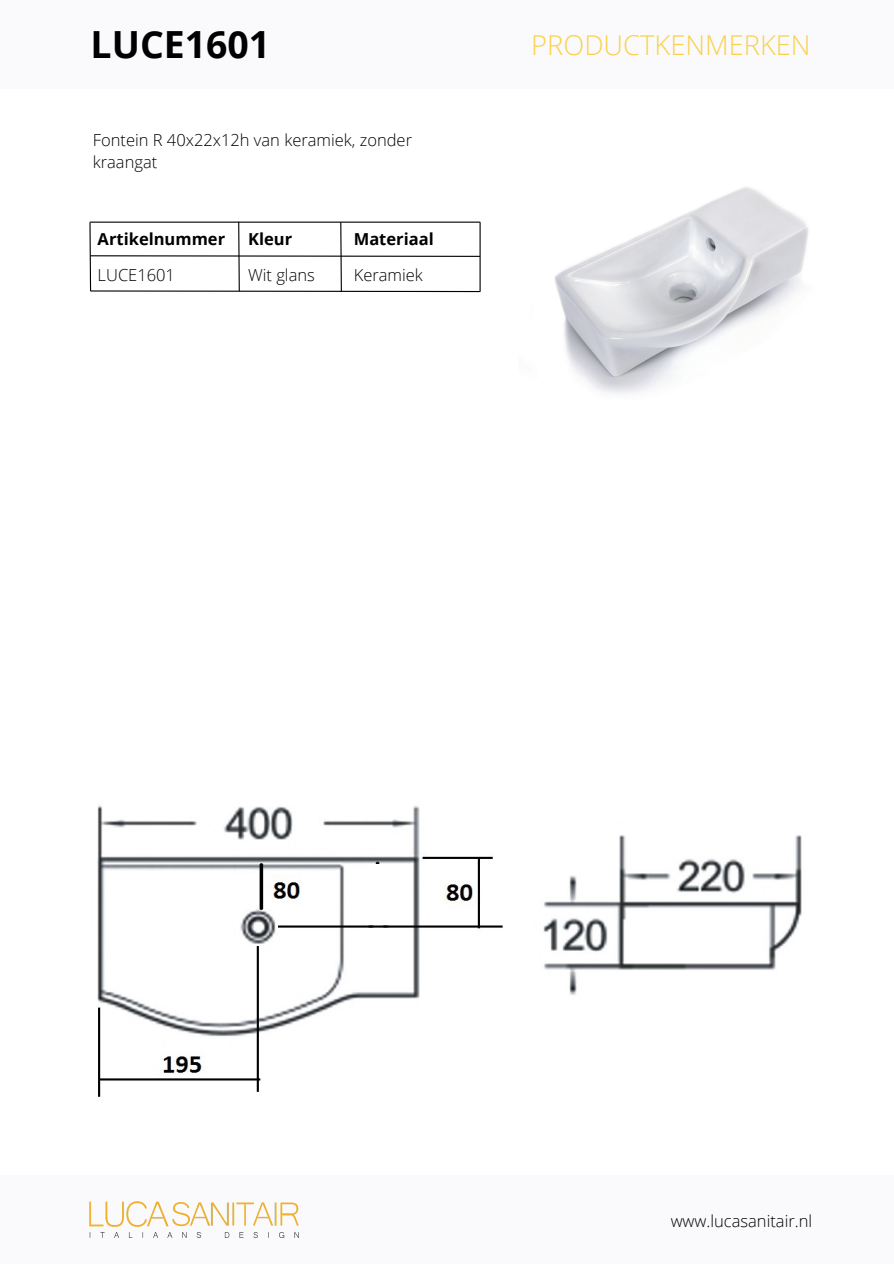
<style>
.page{position:relative;width:894px;height:1264px;background:#fff}
.page>*{position:absolute;margin:0;border:0;box-sizing:border-box;transform-origin:0 0}
.t1{font:700 37.35px "Open Sans";color:#000}
.t2{font:300 27.3px "Open Sans";color:#f9d14c}
.t3{font:300 16.5px/22.5px "Open Sans";color:#000}
.t4{font:700 16.5px "Open Sans";color:#000}
</style>
<div class="page">
<div style="left:0;top:1175px;width:893px;height:88px;background:#fafafc"></div>
<div style="left:0;top:0;width:893px;height:89px;background:#fafafc"></div>
<img style="left:554px;top:187px;width:255px;height:207px">
<img style="left:90px;top:1201px;width:208px;height:36px">
<svg style="left:89px;top:221px;width:391px;height:72px"></svg>
<hr style="left:479px;top:223px;width:1px;height:68px;background:#000">
<img style="left:97px;top:805px;width:705px;height:292px">
<div style="left:366px;top:864px;width:44px;height:60px;background:#fff"></div>
<div style="left:360px;top:928px;width:44px;height:27px;background:#fff"></div>
<p class="t1" style="left:91px;top:18px;width:181px">LUCE1601</p>
<p class="t2" style="left:531px;top:26px;width:281px">PRODUCTKENMERKEN</p>
<p class="t3" style="left:93px;top:128px;width:321px">Fontein R 40x22x12h van keramiek, zonder kraangat</p>
<p class="t4" style="left:98px;top:227px;width:129px">Artikelnummer</p>
<p class="t3" style="left:98px;top:263px;width:79px">LUCE1601</p>
<p class="t4" style="left:248px;top:227px;width:46px">Kleur</p>
<p class="t3" style="left:248px;top:263px;width:68px">Wit glans</p>
<p class="t4" style="left:353px;top:227px;width:81px">Materiaal</p>
<p class="t3" style="left:353px;top:263px;width:71px">Keramiek</p>
<p class="t3" style="left:670px;top:1208px;width:143px">www.lucasanitair.nl</p>
</div>
